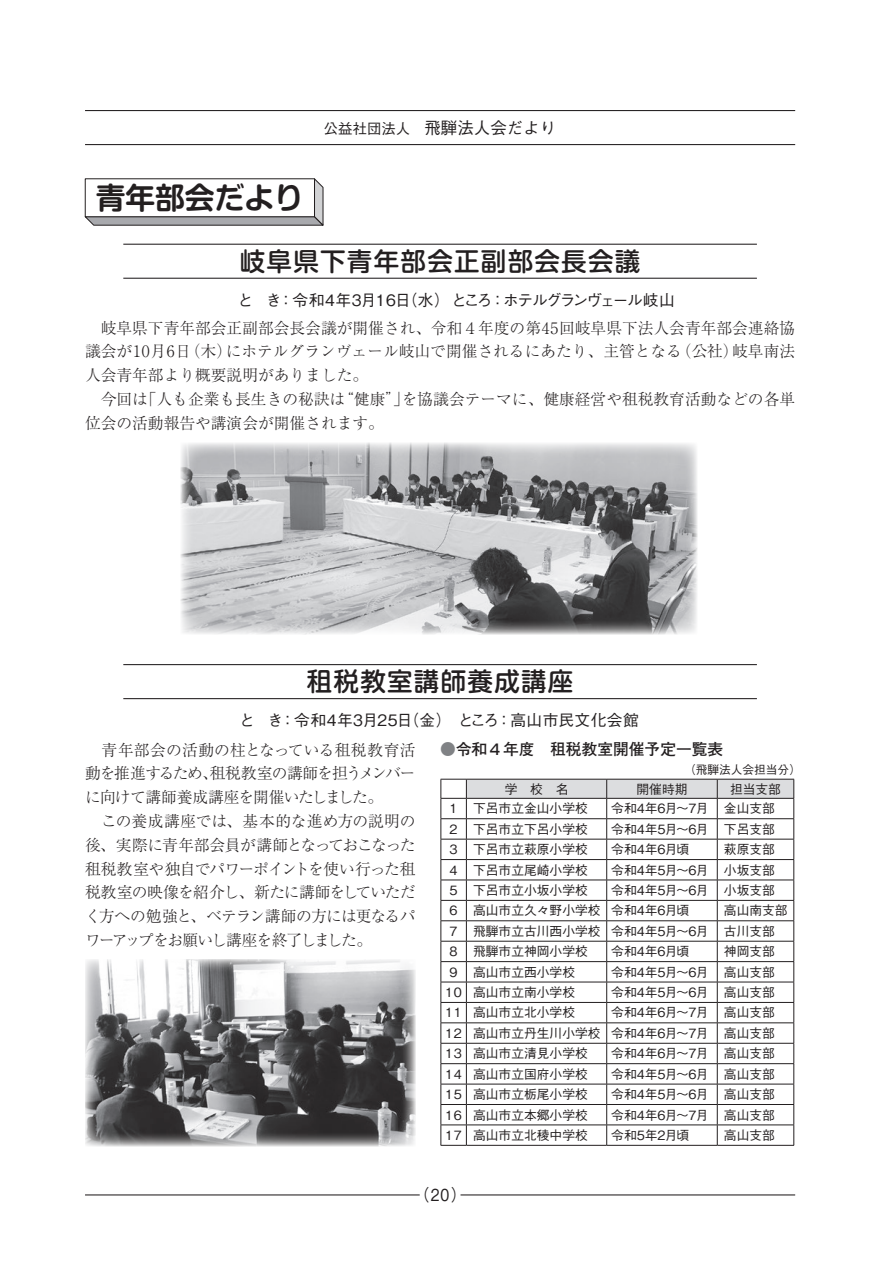
<style>
.page{position:relative;width:893px;height:1263px;background:#fff}
.page>*{position:absolute;margin:0;border:0;box-sizing:border-box;transform-origin:0 0}
.t1{font:700 29.7px "Shin M Go Pro De";color:#231f20}
.t2{font:500 25.5px "Shin M Go Pro";letter-spacing:.05em;color:#231f20}
.t3{font:500 16.5px "Gothic BBB Pro";color:#231f20}
.t4{font:300 15.75px/23.9px "Ryumin Pro";letter-spacing:-.04em;color:#231f20}
.t5{font:300 15.75px/23.9px "Ryumin Pro";color:#231f20}
.t6{font:500 15.75px "Gothic BBB Pro";letter-spacing:-.155em;color:#231f20}
.t7{font:700 15.75px "Futo Go B101 Pro";color:#231f20}
.t8{font:500 12.75px/20.4px "Gothic BBB Pro";color:#231f20}
.t9{font:500 12.75px "Gothic BBB Pro";letter-spacing:-.185em;color:#231f20}
.t10{font:500 11.7px "Gothic BBB Pro";color:#231f20}
.s1{font-size:14.4px}
.s2{color:#808285}
</style>
<div class="page">
<hr style="left:85px;top:1194px;width:335px;height:1px;background:#231f20">
<hr style="left:460px;top:1194px;width:335px;height:1px;background:#231f20">
<hr style="left:85px;top:110px;width:710px;height:1px;background:#231f20">
<hr style="left:85px;top:144px;width:710px;height:1px;background:#231f20">
<hr style="left:123px;top:278px;width:634px;height:1px;background:#231f20">
<hr style="left:123px;top:244px;width:634px;height:1px;background:#231f20">
<hr style="left:123px;top:698px;width:634px;height:1px;background:#231f20">
<hr style="left:123px;top:664px;width:634px;height:1px;background:#231f20">
<svg style="left:84px;top:178px;width:240px;height:48px;background:#99999c"></svg>
<div style="left:85px;top:179px;width:229px;height:38px;background:#fff"></div>
<div style="left:85px;top:179px;width:230px;height:38px;border:1px solid #231f20"></div>
<img style="left:181px;top:443px;width:516px;height:191px">
<img style="left:85px;top:959px;width:330px;height:187px">
<svg style="left:441px;top:779px;width:353px;height:367px"></svg>
<hr style="left:466px;top:1145px;width:141px;height:1px;background:#231f20">
<hr style="left:607px;top:1145px;width:110px;height:1px;background:#231f20">
<hr style="left:717px;top:1145px;width:77px;height:1px;background:#231f20">
<h1 class="t1" style="left:96px;top:174px;width:210px">青年部会だより</h1>
<p class="t3" style="left:324px;top:114px;width:234px"><span class="s1">公益社団法人　</span>飛騨法人会だより</p>
<h2 class="t2" style="left:240px;top:241px;width:402px">岐阜県下青年部会正副部会長会議</h2>
<p class="t6" style="left:238px;top:287px;width:439px">と　き：令和４年３月１６日（水） ところ：ホテルグランヴェール岐山</p>
<p class="t5" style="left:85px;top:315px;width:712px">　岐阜県下青年部会正副部会長会議が開催され、令和４年度の第45回岐阜県下法人会青年部会連絡協議会が10月6日（木）にホテルグランヴェール岐山で開催されるにあたり、主管となる（公社）岐阜南法人会青年部より概要説明がありました。<br>　今回は「人も企業も長生きの秘訣は“健康”」を協議会テーマに、健康経営や租税教育活動などの各単位会の活動報告や講演会が開催されます。</p>
<h2 class="t2" style="left:307px;top:661px;width:268px">租税教室講師養成講座</h2>
<p class="t6" style="left:239px;top:707px;width:401px">と　き：令和４年３月２５日（金）　ところ：高山市民文化会館</p>
<p class="t4" style="left:85px;top:736px;width:332px">　青年部会の活動の柱となっている租税教育活動を推進するため、租税教室の講師を担うメンバーに向けて講師養成講座を開催いたしました。<br>　この養成講座では、基本的な進め方の説明の後、実際に青年部会員が講師となっておこなった租税教室や独自でパワーポイントを使い行った租税教室の映像を紹介し、新たに講師をしていただく方への勉強と、ベテラン講師の方には更なるパワーアップをお願いし講座を終了しました。</p>
<p class="t7" style="left:440px;top:737px;width:285px"><span class="s2">●</span>令和４年度　租税教室開催予定一覧表</p>
<p class="t10" style="left:684px;top:760px;width:118px">（飛騨法人会担当分）</p>
<p class="t8" style="left:505px;top:777px;width:65px">学　校　名</p>
<p class="t8" style="left:636px;top:777px;width:53px">開催時期</p>
<p class="t8" style="left:730px;top:777px;width:53px">担当支部</p>
<p class="t8" style="left:450px;top:797px;width:140px">1 下呂市立金山小学校</p>
<p class="t9" style="left:611px;top:798px;width:165px">令和４年６月～７月 金山支部</p>
<p class="t8" style="left:450px;top:817px;width:140px">2 下呂市立下呂小学校</p>
<p class="t9" style="left:611px;top:819px;width:165px">令和４年５月～６月 下呂支部</p>
<p class="t8" style="left:450px;top:838px;width:140px">3 下呂市立萩原小学校</p>
<p class="t9" style="left:611px;top:839px;width:79px">令和４年６月頃</p>
<p class="t8" style="left:724px;top:838px;width:53px">萩原支部</p>
<p class="t8" style="left:450px;top:858px;width:140px">4 下呂市立尾崎小学校</p>
<p class="t9" style="left:611px;top:859px;width:165px">令和４年５月～６月 小坂支部</p>
<p class="t8" style="left:450px;top:878px;width:140px">5 下呂市立小坂小学校</p>
<p class="t8" style="left:450px;top:878px;width:327px;text-indent:162px">令和４年５月～６月 小坂支部<br>6 高山市立久々野小学校 令和４年６月頃</p>
<p class="t8" style="left:450px;top:899px;width:340px;text-indent:274px">高山南支部<br>7 飛騨市立古川西小学校 令和４年５月～６月 古川支部<br>8 飛騨市立神岡小学校</p>
<p class="t9" style="left:611px;top:941px;width:79px">令和４年６月頃</p>
<p class="t8" style="left:724px;top:940px;width:53px">神岡支部</p>
<p class="t8" style="left:450px;top:960px;width:127px">9 高山市立西小学校</p>
<p class="t9" style="left:611px;top:962px;width:165px">令和４年５月～６月 高山支部</p>
<p class="t8" style="left:445px;top:980px;width:131px">10 高山市立南小学校</p>
<p class="t9" style="left:611px;top:982px;width:165px">令和４年５月～６月 高山支部</p>
<p class="t8" style="left:445px;top:1001px;width:131px">11 高山市立北小学校</p>
<p class="t8" style="left:445px;top:1001px;width:331px;text-align:justify;text-indent:166px">令和４年６月～７月 高山支部12 高山市立丹生川小学校 令和４年６月～７月 高山支部13 高山市立清見小学校</p>
<p class="t9" style="left:611px;top:1043px;width:165px">令和４年６月～７月 高山支部</p>
<p class="t8" style="left:445px;top:1062px;width:144px">14 高山市立国府小学校</p>
<p class="t9" style="left:611px;top:1064px;width:165px">令和４年５月～６月 高山支部</p>
<p class="t8" style="left:445px;top:1082px;width:144px">15 高山市立栃尾小学校</p>
<p class="t9" style="left:611px;top:1084px;width:165px">令和４年５月～６月 高山支部</p>
<p class="t8" style="left:445px;top:1103px;width:144px">16 高山市立本郷小学校</p>
<p class="t9" style="left:611px;top:1104px;width:165px">令和４年６月～７月 高山支部</p>
<p class="t8" style="left:445px;top:1123px;width:144px">17 高山市立北稜中学校</p>
<p class="t9" style="left:611px;top:1125px;width:79px">令和５年２月頃</p>
<p class="t8" style="left:724px;top:1123px;width:53px">高山支部</p>
<p class="t3" style="left:413px;top:1182px;width:56px">（ 20 ）</p>
</div>
